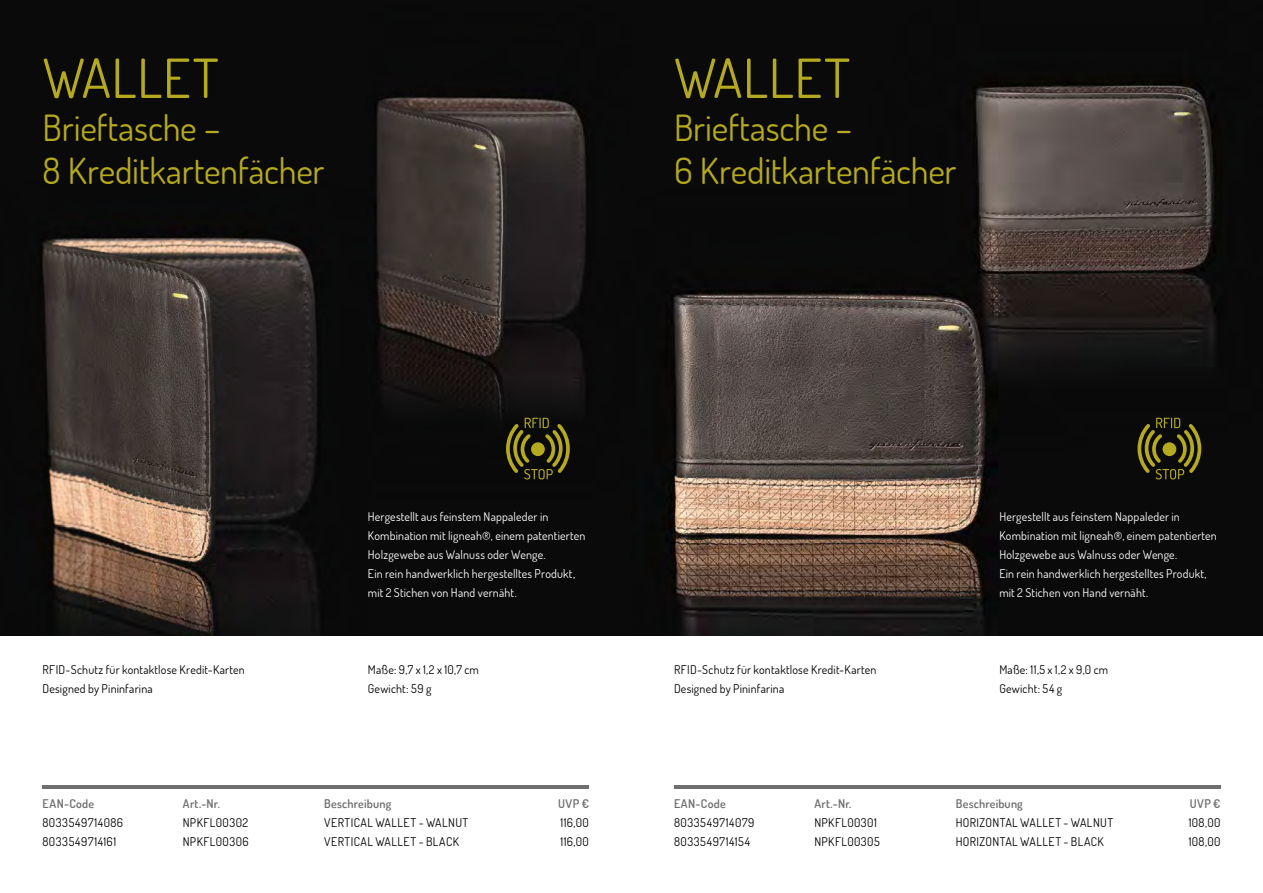
<style>
.page{position:relative;width:1263px;height:893px;background:#fff}
.page>*{position:absolute;margin:0;border:0;box-sizing:border-box;transform-origin:0 0}
.t1{font:54px "Dosis";letter-spacing:.015em;color:#b4a91f}
.t2{font:36px/43.2px "Dosis";letter-spacing:-.005em;color:#b4a91f}
.t3{font:12px/19.2px "Dosis";letter-spacing:.015em;color:#fff}
.t4{font:12px/19.2px "Dosis";letter-spacing:.025em;color:#000}
.t5{font:600 12px "Dosis";letter-spacing:.015em;color:#706f6f}
.t6{font:12px "Dosis";letter-spacing:.05em;color:#000}
</style>
<div class="page">
<img style="left:0;top:0;width:1263px;height:636px">
<hr style="left:43px;top:786px;width:546px;height:3px;background:#706f6f">
<hr style="left:674px;top:786px;width:546px;height:3px;background:#706f6f">
<svg style="left:1137px;top:418px;width:64px;height:61px;background:#3f3c10"></svg>
<svg style="left:506px;top:418px;width:64px;height:61px;background:#3f3b10"></svg>
<h1 class="t1" style="left:43px;top:43px;width:178px">WALLET</h1>
<h2 class="t2" style="left:43px;top:105px;width:283px">Brieftasche –<br>8 Kreditkartenfächer</h2>
<h1 class="t1" style="left:674px;top:43px;width:178px">WALLET</h1>
<h2 class="t2" style="left:674px;top:105px;width:284px">Brieftasche –<br>6 Kreditkartenfächer</h2>
<p class="t3" style="left:368px;top:507px;width:219px">Hergestellt aus feinstem Nappaleder in Kombination mit ligneah®, einem patentierten Holzgewebe aus Walnuss oder Wenge.<br>Ein rein handwerklich hergestelltes Produkt, mit 2 Stichen von Hand vernäht.</p>
<p class="t4" style="left:43px;top:660px;width:204px">RFID-Schutz für kontaktlose Kredit-Karten<br>Designed by Pininfarina</p>
<p class="t4" style="left:368px;top:660px;width:113px">Maße: 9,7 x 1,2 x 10,7 cm<br>Gewicht: 59 g</p>
<p class="t5" style="left:43px;top:796px;width:53px">EAN-Code</p>
<p class="t5" style="left:183px;top:796px;width:39px">Art.-Nr.</p>
<p class="t5" style="left:324px;top:796px;width:69px">Beschreibung</p>
<p class="t5" style="left:558px;top:796px;width:32px">UVP €</p>
<p class="t6" style="left:43px;top:815px;width:82px">8033549714086</p>
<p class="t4" style="left:183px;top:813px;width:67px">NPKFL00302</p>
<p class="t4" style="left:324px;top:813px;width:146px">VERTICAL WALLET - WALNUT</p>
<p class="t4" style="left:560px;top:813px;width:30px">116,00</p>
<p class="t6" style="left:43px;top:834px;width:75px">8033549714161</p>
<p class="t4" style="left:183px;top:832px;width:67px">NPKFL00306</p>
<p class="t4" style="left:324px;top:832px;width:136px">VERTICAL WALLET - BLACK</p>
<p class="t4" style="left:560px;top:832px;width:30px">116,00</p>
<p class="t3" style="left:999px;top:507px;width:219px">Hergestellt aus feinstem Nappaleder in Kombination mit ligneah®, einem patentierten Holzgewebe aus Walnuss oder Wenge.<br>Ein rein handwerklich hergestelltes Produkt, mit 2 Stichen von Hand vernäht.</p>
<p class="t4" style="left:674px;top:660px;width:204px">RFID-Schutz für kontaktlose Kredit-Karten<br>Designed by Pininfarina</p>
<p class="t4" style="left:999px;top:660px;width:110px">Maße: 11,5 x 1,2 x 9,0 cm<br>Gewicht: 54 g</p>
<p class="t5" style="left:674px;top:796px;width:53px">EAN-Code</p>
<p class="t5" style="left:814px;top:796px;width:39px">Art.-Nr.</p>
<p class="t5" style="left:956px;top:796px;width:69px">Beschreibung</p>
<p class="t5" style="left:1190px;top:796px;width:32px">UVP €</p>
<p class="t6" style="left:674px;top:815px;width:82px">8033549714079</p>
<p class="t4" style="left:814px;top:813px;width:64px">NPKFL00301</p>
<p class="t4" style="left:956px;top:813px;width:159px">HORIZONTAL WALLET - WALNUT</p>
<p class="t4" style="left:1189px;top:813px;width:33px">108,00</p>
<p class="t6" style="left:674px;top:834px;width:77px">8033549714154</p>
<p class="t4" style="left:814px;top:832px;width:67px">NPKFL00305</p>
<p class="t4" style="left:956px;top:832px;width:150px">HORIZONTAL WALLET - BLACK</p>
<p class="t4" style="left:1189px;top:832px;width:33px">108,00</p>
</div>
